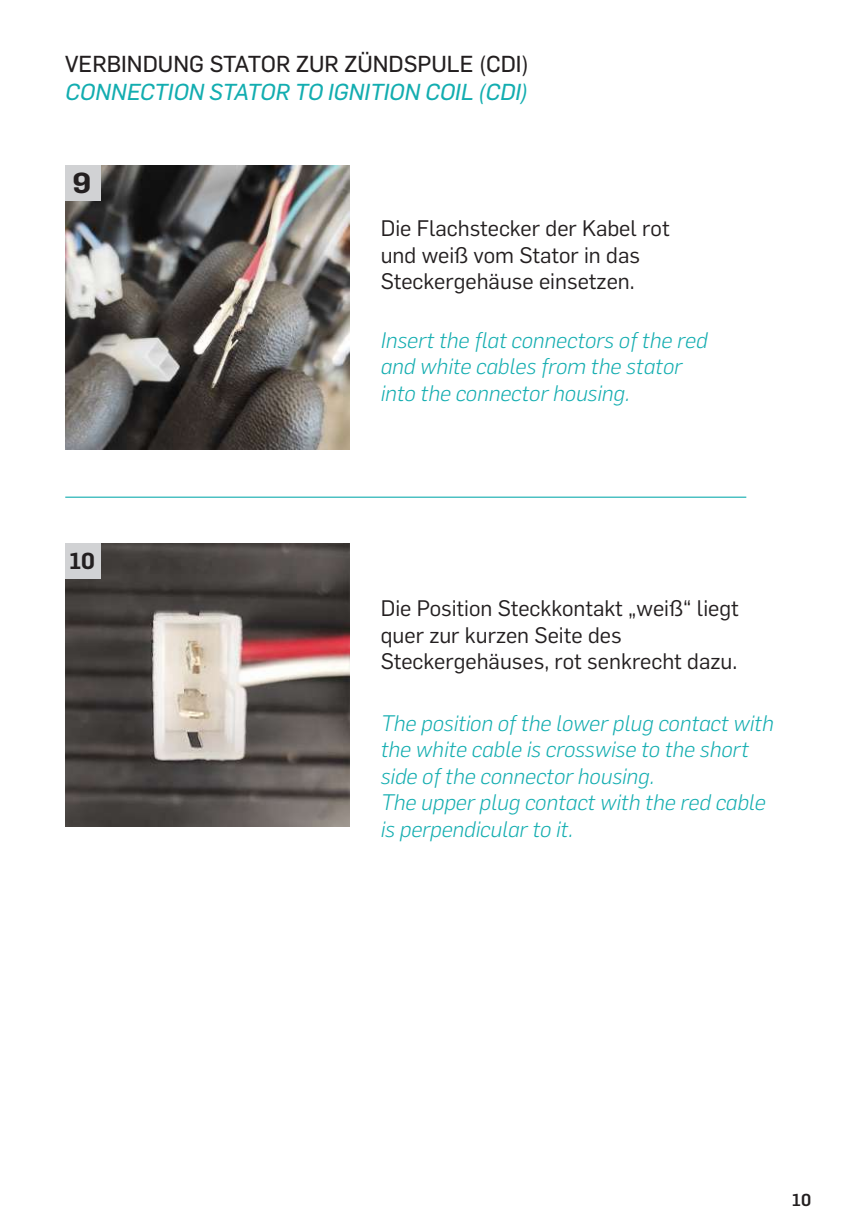
<style>
.page{position:relative;width:857px;height:1225px;background:#fff}
.page>*{position:absolute;margin:0;border:0;box-sizing:border-box;transform-origin:0 0}
.t1{font:600 28.4px "Flama";color:#231f20;scale:1.12 1}
.t2{font:italic 22.6px "Flama Basic";color:#13adb0}
.t3{font:22.6px "Flama Basic";color:#231f20}
.t4{font:600 22.6px "Flama";color:#231f20}
.t5{font:italic 300 22px/26.4px "Flama";color:#13adb0}
.t6{font:22px/26.4px "Flama";color:#231f20}
.t7{font:500 17px "Flama";color:#231f20}
</style>
<div class="page">
<hr style="left:65px;top:496px;width:681px;height:2px;background:#13adb0">
<img style="left:65px;top:165px;width:284px;height:284px">
<div style="left:65px;top:165px;width:35px;height:35px;background:#d1d2d4"></div>
<img style="left:65px;top:543px;width:284px;height:283px">
<div style="left:65px;top:543px;width:35px;height:35px;background:#d1d2d4"></div>
<p class="t3" style="left:65px;top:48px;width:464px">VERBINDUNG STATOR ZUR ZÜNDSPULE (CDI)</p>
<p class="t2" style="left:65px;top:76px;width:464px">CONNECTION STATOR TO IGNITION COIL (CDI)</p>
<p class="t1" style="left:72px;top:162px;width:18px">9</p>
<p class="t4" style="left:69px;top:544px;width:27px">10</p>
<p class="t6" style="left:380px;top:214px;width:290px">Die Flachstecker der Kabel rot und weiß vom Stator in das<br>Steckergehäuse einsetzen.</p>
<p class="t5" style="left:380px;top:325px;width:328px">Insert the flat connectors of the red and white cables from the stator into the connector housing.</p>
<p class="t6" style="left:380px;top:594px;width:359px">Die Position Steckkontakt „weiß“ liegt quer zur kurzen Seite des<br>Steckergehäuses, rot senkrecht dazu.</p>
<p class="t5" style="left:380px;top:709px;width:394px">The position of the lower plug contact with the white cable is crosswise to the short side of the connector housing.<br>The upper plug contact with the red cable is perpendicular to it.</p>
<p class="t7" style="left:791px;top:1188px;width:20px">10</p>
</div>
